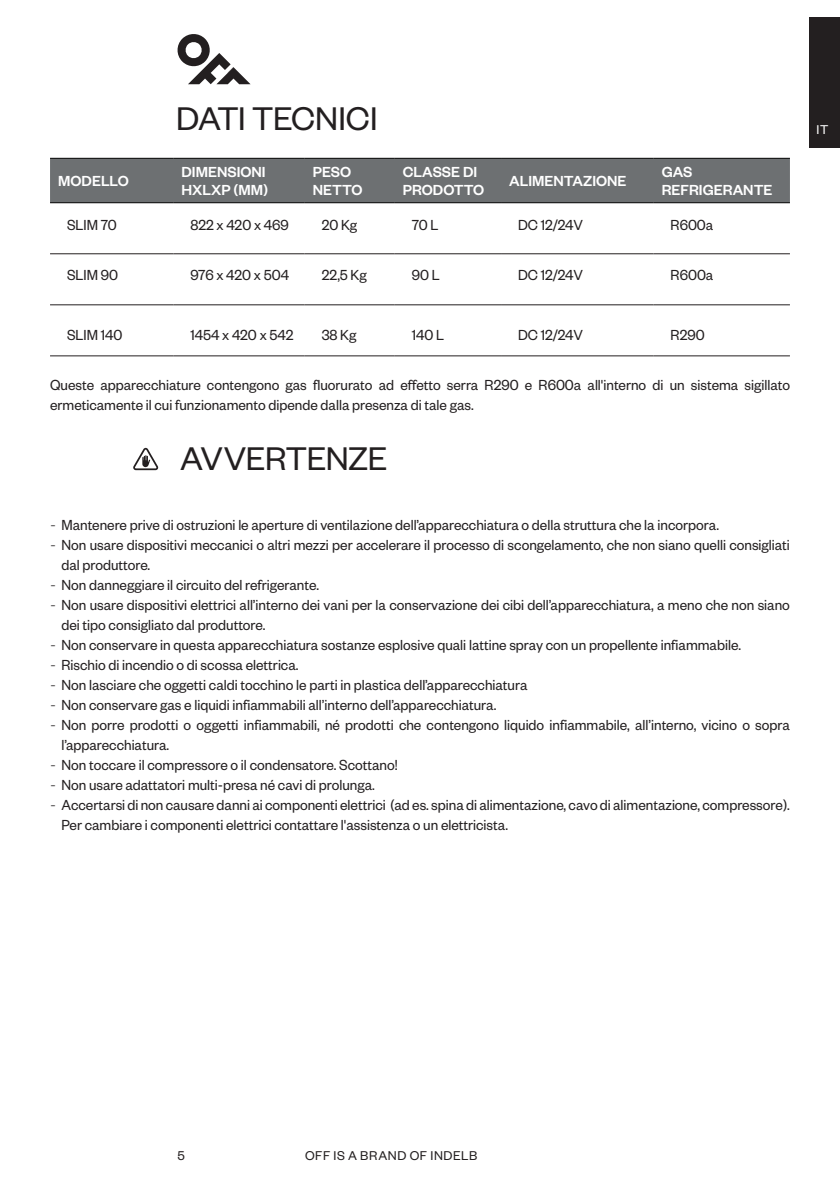
<style>
.page{position:relative;width:840px;height:1191px;background:#fff}
.page>*{position:absolute;margin:0;border:0;box-sizing:border-box;transform-origin:0 0}
.t1{font:36px "Founders Grotesk";letter-spacing:-.015em;color:#231f20}
.t2{font:16px/20px "Founders Grotesk";color:#231f20;scale:.95 1}
.t3{font:500 16px/18px "Founders Grotesk";color:#fff}
.t4{font:14px "Founders Grotesk";letter-spacing:.045em;color:#231f20}
.t5{font:14px "Founders Grotesk";color:#fff}
.s1{font-family:"Aspira";font-weight:300}
</style>
<div class="page">
<div style="left:809px;top:17px;width:30px;height:130px;background:#231f20"></div>
<svg style="left:177px;top:34px;width:73px;height:50px"></svg>
<div style="left:50px;top:159px;width:739px;height:43px;background:#6d7072"></div>
<hr style="left:50px;top:253px;width:123px;height:1px;background:#231f20">
<hr style="left:173px;top:253px;width:131px;height:1px;background:#231f20">
<hr style="left:304px;top:253px;width:90px;height:1px;background:#231f20">
<hr style="left:394px;top:253px;width:106px;height:1px;background:#231f20">
<hr style="left:500px;top:253px;width:153px;height:1px;background:#231f20">
<hr style="left:653px;top:253px;width:136px;height:1px;background:#231f20">
<hr style="left:50px;top:304px;width:123px;height:1px;background:#231f20">
<hr style="left:173px;top:304px;width:131px;height:1px;background:#231f20">
<hr style="left:304px;top:304px;width:90px;height:1px;background:#231f20">
<hr style="left:394px;top:304px;width:106px;height:1px;background:#231f20">
<hr style="left:500px;top:304px;width:153px;height:1px;background:#231f20">
<hr style="left:653px;top:304px;width:136px;height:1px;background:#231f20">
<hr style="left:50px;top:355px;width:123px;height:1px;background:#231f20">
<hr style="left:173px;top:355px;width:131px;height:1px;background:#231f20">
<hr style="left:304px;top:355px;width:90px;height:1px;background:#231f20">
<hr style="left:394px;top:355px;width:106px;height:1px;background:#231f20">
<hr style="left:500px;top:355px;width:153px;height:1px;background:#231f20">
<hr style="left:653px;top:355px;width:136px;height:1px;background:#231f20">
<hr style="left:50px;top:158px;width:123px;height:1px;background:#000">
<hr style="left:173px;top:158px;width:131px;height:1px;background:#000">
<hr style="left:304px;top:158px;width:90px;height:1px;background:#000">
<hr style="left:394px;top:158px;width:106px;height:1px;background:#000">
<hr style="left:500px;top:158px;width:153px;height:1px;background:#000">
<hr style="left:653px;top:158px;width:136px;height:1px;background:#000">
<hr style="left:50px;top:202px;width:123px;height:1px;background:#000">
<hr style="left:173px;top:202px;width:131px;height:1px;background:#000">
<hr style="left:304px;top:202px;width:90px;height:1px;background:#000">
<hr style="left:394px;top:202px;width:106px;height:1px;background:#000">
<hr style="left:500px;top:202px;width:153px;height:1px;background:#000">
<hr style="left:653px;top:202px;width:136px;height:1px;background:#000">
<svg style="left:133px;top:448px;width:25px;height:22px"></svg>
<h1 class="t1" style="left:176px;top:96px;width:203px">DATI TECNICI</h1>
<p class="t3" style="left:58px;top:171px;width:72px">MODELLO</p>
<p class="t3" style="left:181px;top:162px;width:88px">DIMENSIONI<br>HXLXP (MM)</p>
<p class="t3" style="left:312px;top:162px;width:51px">PESO<br>NETTO</p>
<p class="t3" style="left:402px;top:162px;width:83px">CLASSE DI<br>PRODOTTO</p>
<p class="t3" style="left:509px;top:171px;width:119px">ALIMENTAZIONE</p>
<p class="t3" style="left:661px;top:162px;width:112px">GAS<br>REFRIGERANTE</p>
<p class="t2" style="left:67px;top:214px;width:54px">SLIM 70</p>
<p class="t2" style="left:190px;top:214px;width:105px">822 x 420 x 469</p>
<p class="t2" style="left:321px;top:214px;width:39px">20 Kg</p>
<p class="t2" style="left:411px;top:214px;width:30px">70 L</p>
<p class="t2" style="left:517px;top:214px;width:70px">DC 12/24V</p>
<p class="t2" style="left:670px;top:214px;width:46px">R600a</p>
<p class="t2" style="left:67px;top:264px;width:55px">SLIM 90</p>
<p class="t2" style="left:190px;top:264px;width:105px">976 x 420 x 504</p>
<p class="t2" style="left:321px;top:264px;width:49px">22,5 Kg</p>
<p class="t2" style="left:411px;top:264px;width:31px">90 L</p>
<p class="t2" style="left:518px;top:264px;width:70px">DC 12/24V</p>
<p class="t2" style="left:670px;top:264px;width:46px">R600a</p>
<p class="t2" style="left:67px;top:324px;width:60px">SLIM 140</p>
<p class="t2" style="left:190px;top:324px;width:110px">1454 x 420 x 542</p>
<p class="t2" style="left:321px;top:324px;width:38px">38 Kg</p>
<p class="t2" style="left:411px;top:324px;width:35px">140 L</p>
<p class="t2" style="left:518px;top:324px;width:70px">DC 12/24V</p>
<p class="t2" style="left:670px;top:324px;width:37px">R290</p>
<p class="t2" style="left:50px;top:374px;width:779px">Queste apparecchiature contengono gas fluorurato ad effetto serra R290 e R600a all'interno di un sistema sigillato ermeticamente il cui funzionamento dipende dalla presenza di tale gas.</p>
<h1 class="t1" style="left:180px;top:436px;width:209px">AVVERTENZE</h1>
<p class="t2" style="left:50px;top:514px;width:705px"><span class="s1">-</span> Mantenere prive di ostruzioni le aperture di ventilazione dell’apparecchiatura o della struttura che la incorpora.</p>
<p class="t2" style="left:61px;top:534px;width:767px;text-indent:-11px"><span class="s1">-</span> Non usare dispositivi meccanici o altri mezzi per accelerare il processo di scongelamento, che non siano quelli consigliati dal produttore.</p>
<p class="t2" style="left:50px;top:574px;width:284px"><span class="s1">-</span> Non danneggiare il circuito del refrigerante.</p>
<p class="t2" style="left:61px;top:594px;width:767px;text-indent:-11px"><span class="s1">-</span> Non usare dispositivi elettrici all’interno dei vani per la conservazione dei cibi dell’apparecchiatura, a meno che non siano dei tipo consigliato dal produttore.</p>
<p class="t2" style="left:50px;top:634px;width:728px"><span class="s1">-</span> Non conservare in questa apparecchiatura sostanze esplosive quali lattine spray con un propellente infiammabile.</p>
<p class="t2" style="left:50px;top:654px;width:263px"><span class="s1">-</span> Rischio di incendio o di scossa elettrica.</p>
<p class="t2" style="left:50px;top:674px;width:503px"><span class="s1">-</span> Non lasciare che oggetti caldi tocchino le parti in plastica dell’apparecchiatura</p>
<p class="t2" style="left:50px;top:694px;width:471px"><span class="s1">-</span> Non conservare gas e liquidi infiammabili all’interno dell’apparecchiatura.</p>
<p class="t2" style="left:61px;top:714px;width:768px;text-indent:-11px"><span class="s1">-</span> Non porre prodotti o oggetti infiammabili, né prodotti che contengono liquido infiammabile, all’interno, vicino o sopra l’apparecchiatura.</p>
<p class="t2" style="left:50px;top:754px;width:367px"><span class="s1">-</span> Non toccare il compressore o il condensatore. Scottano!</p>
<p class="t2" style="left:50px;top:774px;width:343px"><span class="s1">-</span> Non usare adattatori multi-presa né cavi di prolunga.</p>
<p class="t2" style="left:61px;top:794px;width:768px;text-indent:-11px"><span class="s1">-</span> Accertarsi di non causare danni ai componenti elettrici (ad es. spina di alimentazione, cavo di alimentazione, compressore).<br>Per cambiare i componenti elettrici contattare l'assistenza o un elettricista.</p>
<p class="t5" style="left:816px;top:121px;width:13px">IT</p>
<p class="t4" style="left:177px;top:1147px;width:9px">5</p>
<p class="t4" style="left:305px;top:1147px;width:174px">OFF IS A BRAND OF INDELB</p>
</div>
